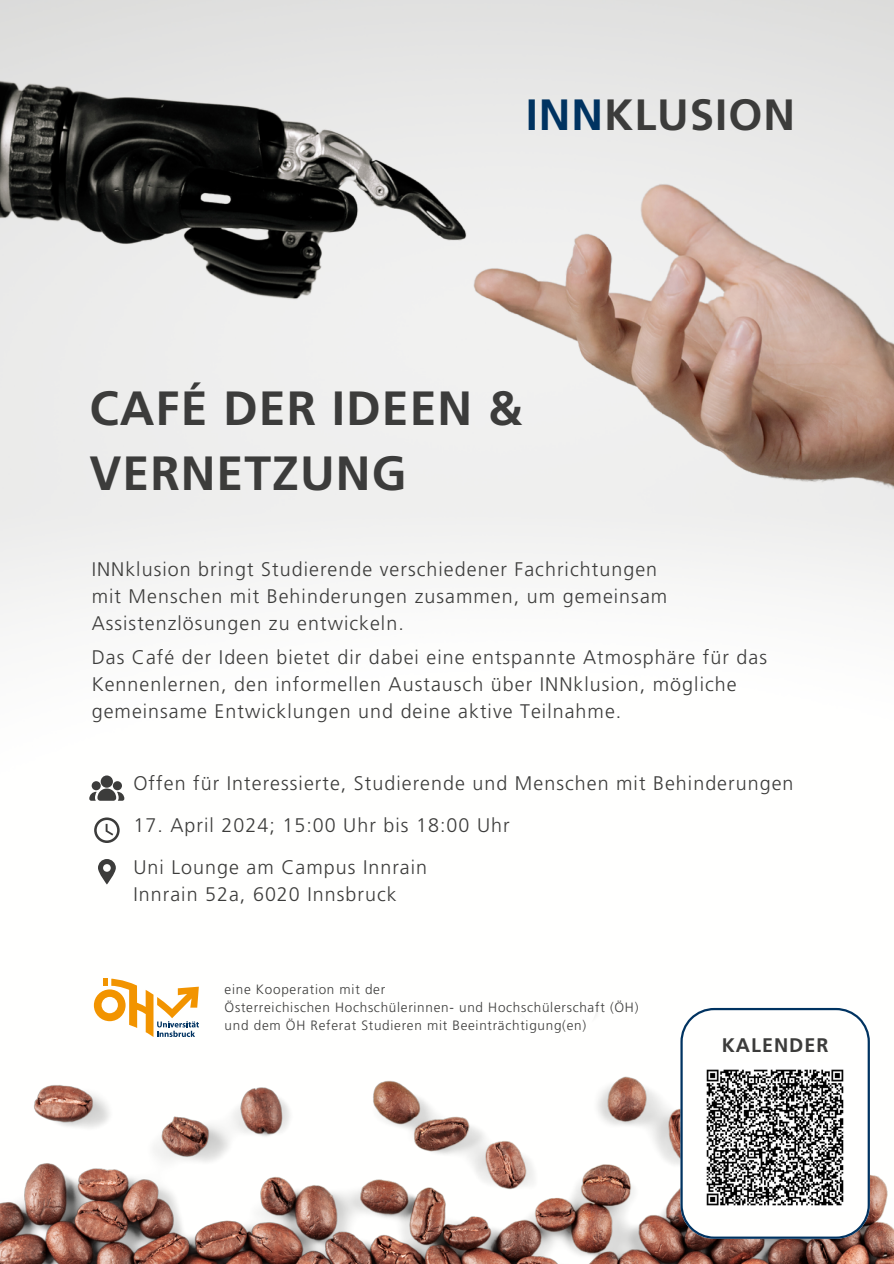
<style>
.page{position:relative;width:894px;height:1264px;background:#fff}
.page>*{position:absolute;margin:0;border:0;box-sizing:border-box;transform-origin:0 0}
.t1{font:700 48px/65.2px "Frutiger LT Pro";letter-spacing:.025em;color:#3c3c3b}
.t2{font:700 43.8px "Frutiger LT Pro";letter-spacing:.025em;color:#3c3c3b}
.t3{font:300 19.65px/27px "Frutiger LT Pro";letter-spacing:.055em;color:#3c3c3b}
.t4{font:700 19.65px "Frutiger LT Pro";letter-spacing:.055em;color:#3c3c3b}
.t5{font:300 13.5px/18px "Frutiger LT Pro";letter-spacing:.055em;color:#3c3c3b}
.s1{color:#003361}
</style>
<div class="page">
<img style="left:0;top:0;width:893px;height:885px">
<img style="left:0;top:34px;width:893px;height:475px">
<div style="left:101px;top:775px;width:12px;height:12px;background:#3c3c3b;border-radius:50%"></div>
<div style="left:113px;top:781px;width:9px;height:9px;background:#3c3c3b;border-radius:50%"></div>
<div style="left:92px;top:781px;width:9px;height:9px;background:#3c3c3b;border-radius:50%"></div>
<svg style="left:89px;top:788px;width:35px;height:12px"></svg>
<svg style="left:94px;top:817px;width:26px;height:26px"></svg>
<svg style="left:98px;top:859px;width:18px;height:25px"></svg>
<img style="left:0;top:1004px;width:893px;height:259px">
<svg style="left:680px;top:1007px;width:189px;height:231px"></svg>
<div style="left:700px;top:1034px;width:149px;height:177px;background:#fff"></div>
<svg style="left:94px;top:978px;width:105px;height:58px"></svg>
<img style="left:706px;top:1069px;width:138px;height:137px">
<p class="t2" style="left:525px;top:88px;width:271px"><span class="s1">INN</span>KLUSION</p>
<h1 class="t1" style="left:89px;top:375px;width:434px">CAFÉ DER IDEEN &amp;<br>VERNETZUNG</h1>
<p class="t3" style="left:92px;top:555px;width:577px">INNklusion bringt Studierende verschiedener Fachrichtungen mit Menschen mit Behinderungen zusammen, um gemeinsam<br>Assistenzlösungen zu entwickeln.</p>
<p class="t3" style="left:92px;top:643px;width:676px">Das Café der Ideen bietet dir dabei eine entspannte Atmosphäre für das<br>Kennenlernen, den informellen Austausch über INNklusion, mögliche gemeinsame Entwicklungen und deine aktive Teilnahme.</p>
<p class="t3" style="left:133px;top:770px;width:661px">Offen für Interessierte, Studierende und Menschen mit Behinderungen</p>
<p class="t3" style="left:133px;top:811px;width:378px">17. April 2024; 15:00 Uhr bis 18:00 Uhr</p>
<p class="t3" style="left:133px;top:853px;width:295px">Uni Lounge am Campus Innrain<br>Innrain 52a, 6020 Innsbruck</p>
<p class="t5" style="left:224px;top:980px;width:415px">eine Kooperation mit der<br>Österreichischen Hochschülerinnen- und Hochschülerschaft (ÖH) und dem ÖH Referat Studieren mit Beeinträchtigung(en)</p>
<p class="t4" style="left:721px;top:1033px;width:108px">KALENDER</p>
</div>
